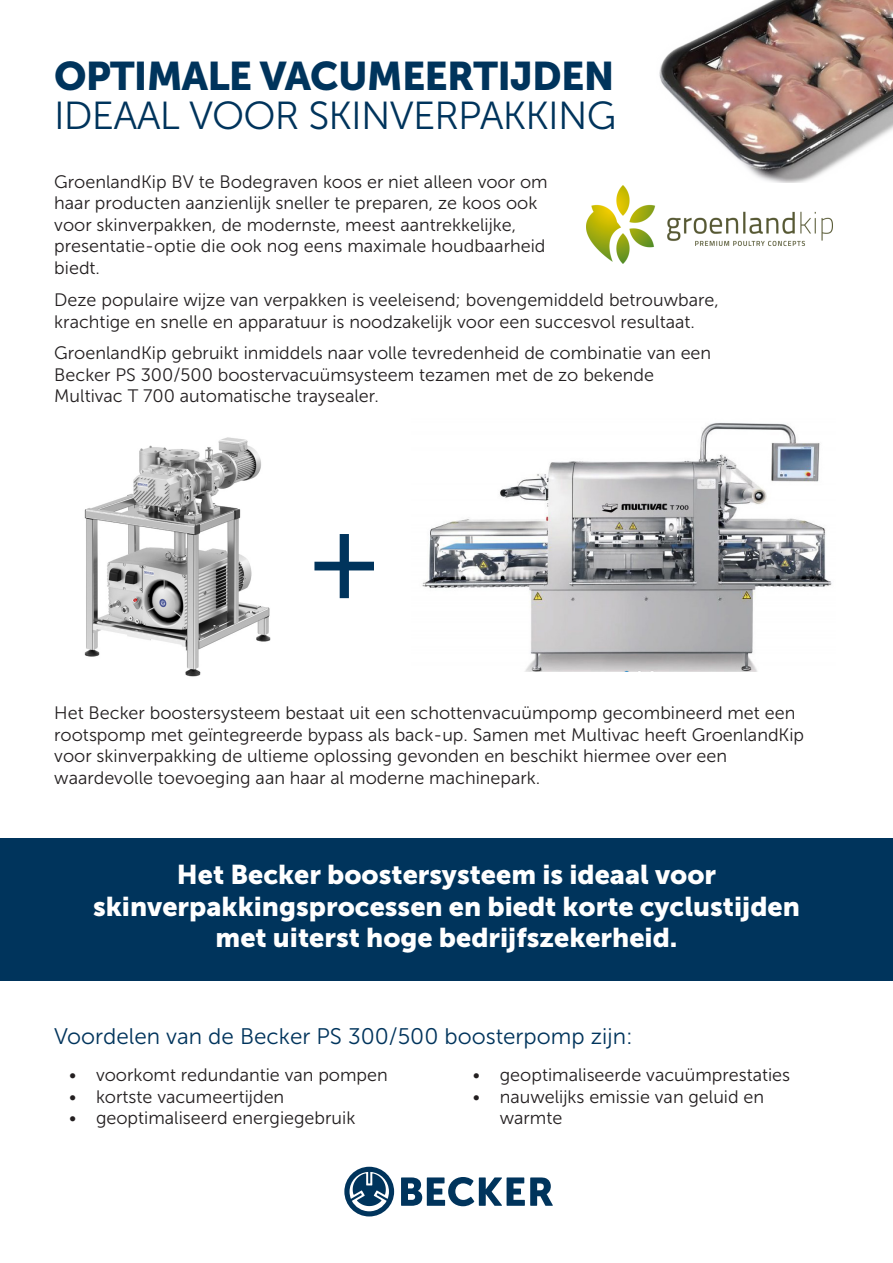
<style>
.page{position:relative;width:893px;height:1263px;background:#fff}
.page>*{position:absolute;margin:0;border:0;box-sizing:border-box;transform-origin:0 0}
.t1{font:112.5px "Museo Sans 500";color:#00345c}
.t2{font:39.75px "Museo Sans 900";letter-spacing:-.02em;color:#00345c}
.t3{font:39px "Museo Sans 300";letter-spacing:-.02em;color:#00345c}
.t4{font:27px/31.5px "Museo Sans 900";color:#fff;text-align:center}
.t5{font:22.5px "Museo Sans 300";color:#00345c}
.t6{font:18px/21.6px "Museo Sans 300";color:#231f20}
</style>
<div class="page">
<img style="left:659px;top:0;width:234px;height:183px">
<img style="left:84px;top:437px;width:187px;height:240px">
<img style="left:422px;top:423px;width:410px;height:248px">
<div style="left:0;top:838px;width:893px;height:142px;background:#00345c"></div>
<img style="left:586px;top:185px;width:247px;height:78px">
<svg style="left:401px;top:1177px;width:152px;height:29px"></svg>
<svg style="left:344px;top:1167px;width:50px;height:49px"></svg>
<p class="t2" style="left:54px;top:54px;width:562px">OPTIMALE VACUMEERTIJDEN</p>
<p class="t3" style="left:54px;top:95px;width:564px">IDEAAL VOOR SKINVERPAKKING</p>
<p class="t6" style="left:54px;top:171px;width:495px">GroenlandKip BV te Bodegraven koos er niet alleen voor om haar producten aanzienlijk sneller te preparen, ze koos ook voor skinverpakken, de modernste, meest aantrekkelijke, presentatie-optie die ook nog eens maximale houdbaarheid biedt.</p>
<p class="t6" style="left:54px;top:289px;width:666px">Deze populaire wijze van verpakken is veeleisend; bovengemiddeld betrouwbare, krachtige en snelle en apparatuur is noodzakelijk voor een succesvol resultaat.</p>
<p class="t6" style="left:54px;top:342px;width:658px">GroenlandKip gebruikt inmiddels naar volle tevredenheid de combinatie van een</p>
<p class="t6" style="left:54px;top:364px;width:601px">Becker PS 300/500 boostervacuümsysteem tezamen met de zo bekende<br>Multivac T 700 automatische traysealer.</p>
<p class="t1" style="left:306px;top:498px;width:78px">+</p>
<p class="t6" style="left:54px;top:702px;width:751px">Het Becker boostersysteem bestaat uit een schottenvacuümpomp gecombineerd met een rootspomp met geïntegreerde bypass als back-up. Samen met Multivac heeft GroenlandKip voor skinverpakking de ultieme oplossing gevonden en beschikt hiermee over een waardevolle toevoeging aan haar al moderne machinepark.</p>
<p class="t4" style="left:93px;top:859px;width:708px">Het Becker boostersysteem is ideaal voor skinverpakkingsprocessen en biedt korte cyclustijden met uiterst hoge bedrijfszekerheid.</p>
<p class="t5" style="left:54px;top:1024px;width:580px">Voordelen van de Becker PS 300/500 boosterpomp zijn:</p>
<p class="t6" style="left:69px;top:1064px;width:320px">• voorkomt redundantie van pompen</p>
<p class="t6" style="left:69px;top:1086px;width:217px">• kortste vacumeertijden</p>
<p class="t6" style="left:69px;top:1107px;width:288px">• geoptimaliseerd energiegebruik</p>
<p class="t6" style="left:473px;top:1064px;width:319px">• geoptimaliseerde vacuümprestaties</p>
<p class="t6" style="left:500px;top:1086px;width:266px;text-indent:-27px">• nauwelijks emissie van geluid en warmte</p>
</div>
